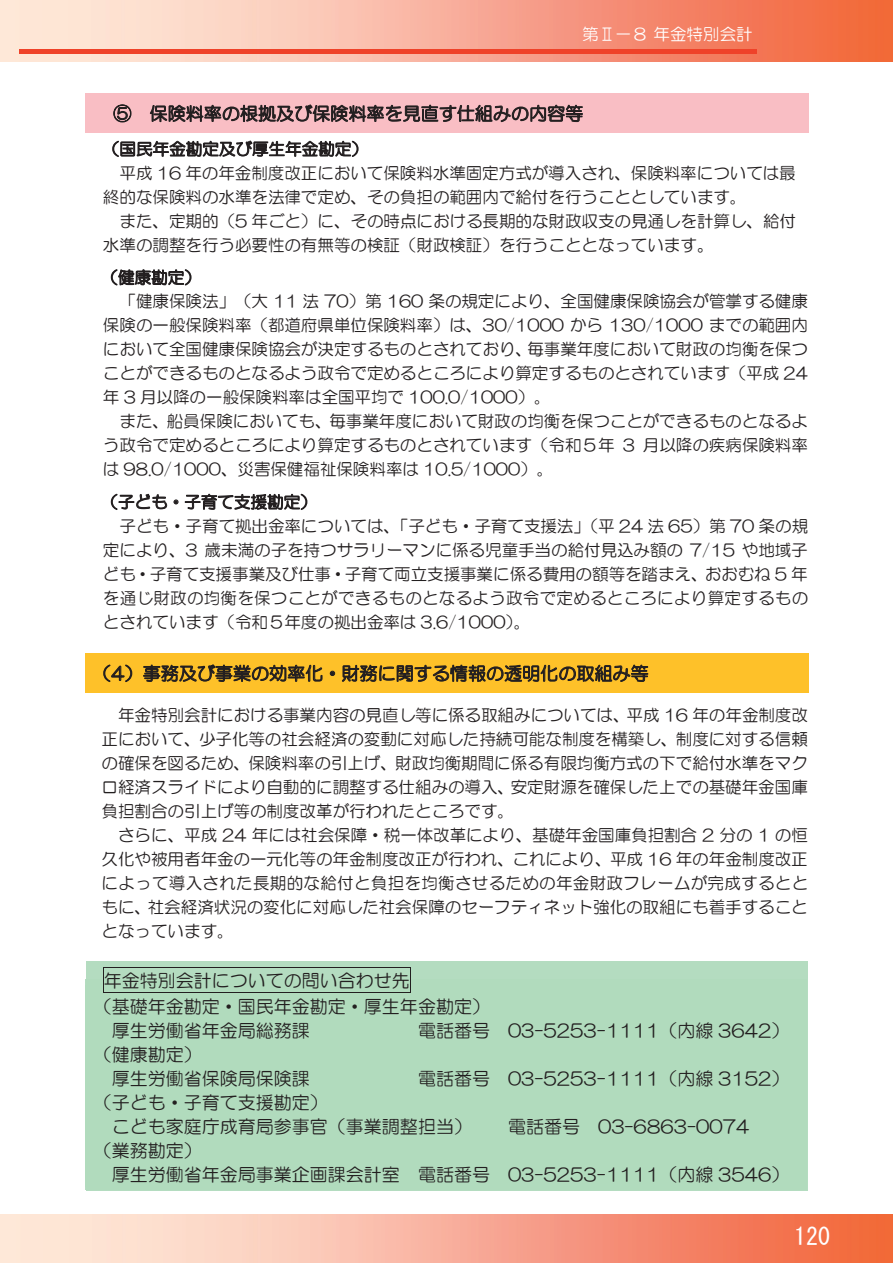
<style>
.page{position:relative;width:893px;height:1263px;background:#fff}
.page>*{position:absolute;margin:0;border:0;box-sizing:border-box;transform-origin:0 0}
.t1{font:24px "MS Gothic";color:#fff}
.t2{font:18px/24px "HG Maru Gothic MPRO";color:#231f20}
.t3{font:16.5px/24px "HG Maru Gothic MPRO";color:#231f20;text-align:justify}
.t4{font:16.5px "HG Maru Gothic MPRO";color:#fff}
.s1{font-size:18px}
</style>
<div class="page">
<div style="left:87px;top:961px;width:721px;height:229px;background:#b1dbbd"></div>
<div style="left:85px;top:94px;width:723px;height:39px;background:#f9bec4"></div>
<div style="left:85px;top:653px;width:723px;height:40px;background:#fec129"></div>
<hr style="left:104px;top:968px;width:306px;height:1px;background:#231f20">
<svg style="left:103px;top:968px;width:1px;height:25px"></svg>
<hr style="left:104px;top:992px;width:306px;height:1px;background:#231f20">
<svg style="left:410px;top:968px;width:1px;height:25px"></svg>
<img style="left:0;top:0;width:893px;height:62px">
<hr style="left:19px;top:50px;width:737px;height:4px;background:#ef4229">
<img style="left:0;top:1214px;width:893px;height:49px">
<p class="t4" style="left:582px;top:26px;width:172px">第Ⅱ－８ 年金特別会計</p>
<p class="t2" style="left:113px;top:101px;width:471px">⑤ 保険料率の根拠及び保険料率を見直す仕組みの内容等</p>
<p class="t3" style="left:103px;top:137px;width:266px">（国民年金勘定及び厚生年金勘定）</p>
<p class="t3" style="left:120px;top:161px;width:678px">平成 16 年の年金制度改正において保険料水準固定方式が導入され、保険料率については最</p>
<p class="t3" style="left:103px;top:185px;width:645px">終的な保険料の水準を法律で定め、その負担の範囲内で給付を行うこととしています。</p>
<p class="t3" style="left:120px;top:209px;width:678px">また、定期的（5 年ごと）に、その時点における長期的な財政収支の見通しを計算し、給付</p>
<p class="t3" style="left:103px;top:233px;width:614px">水準の調整を行う必要性の有無等の検証（財政検証）を行うこととなっています<span class="s1">。</span></p>
<p class="t3" style="left:102px;top:265px;width:101px">（健康勘定）</p>
<p class="t3" style="left:120px;top:289px;width:690px">「健康保険法」（大 11 法 70）第 160 条の規定により、全国健康保険協会が管掌する健康</p>
<p class="t3" style="left:103px;top:313px;width:707px">保険の一般保険料率（都道府県単位保険料率）は、30/1000 から 130/1000 までの範囲内</p>
<p class="t3" style="left:103px;top:337px;width:707px">において全国健康保険協会が決定するものとされており、毎事業年度において財政の均衡を保つ</p>
<p class="t3" style="left:103px;top:361px;width:706px">ことができるものとなるよう政令で定めるところにより算定するものとされています（平成 24</p>
<p class="t3" style="left:103px;top:385px;width:449px">年 3 月以降の一般保険料率は全国平均で 100.0/1000）。</p>
<p class="t3" style="left:120px;top:409px;width:690px">また、船員保険においても、毎事業年度において財政の均衡を保つことができるものとなるよ</p>
<p class="t3" style="left:103px;top:433px;width:707px">う政令で定めるところにより算定するものとされています（令和５年 3 月以降の疾病保険料率</p>
<p class="t3" style="left:103px;top:457px;width:452px">は 98.0/1000、災害保健福祉保険料率は 10.5/1000）。</p>
<p class="t3" style="left:102px;top:490px;width:217px">（子ども・子育て支援勘定）</p>
<p class="t3" style="left:120px;top:514px;width:690px">子ども・子育て拠出金率については、「子ども・子育て支援法」（平 24 法 65）第 70 条の規</p>
<p class="t3" style="left:103px;top:538px;width:706px">定により、3 歳未満の子を持つサラリーマンに係る児童手当の給付見込み額の 7/15 や地域子</p>
<p class="t3" style="left:103px;top:562px;width:706px">ども・子育て支援事業及び仕事・子育て両立支援事業に係る費用の額等を踏まえ、おおむね 5 年</p>
<p class="t3" style="left:103px;top:586px;width:707px">を通じ財政の均衡を保つことができるものとなるよう政令で定めるところにより算定するもの</p>
<p class="t3" style="left:103px;top:610px;width:429px">とされています（令和５年度の拠出金率は 3.6/1000）。</p>
<p class="t2" style="left:93px;top:661px;width:557px">（4）事務及び事業の効率化・財務に関する情報の透明化の取組み等</p>
<p class="t3" style="left:102px;top:703px;width:708px;text-indent:17px">年金特別会計における事業内容の見直し等に係る取組みについては、平成 16 年の年金制度改正において、少子化等の社会経済の変動に対応した持続可能な制度を構築し、制度に対する信頼の確保を図るため、保険料率の引上げ、財政均衡期間に係る有限均衡方式の下で給付水準をマクロ経済スライドにより自動的に調整する仕組みの導入、安定財源を確保した上での基礎年金国庫負担割合の引上げ等の制度改革が行われたところです。</p>
<p class="t3" style="left:101px;top:823px;width:708px;text-indent:17px">さらに、平成 24 年には社会保障・税一体改革により、基礎年金国庫負担割合 2 分の 1 の恒久化や被用者年金の一元化等の年金制度改正が行われ、これにより、平成 16 年の年金制度改正によって導入された長期的な給付と負担を均衡させるための年金財政フレームが完成するとともに、社会経済状況の変化に対応した社会保障のセーフティネット強化の取組にも着手することとなっています。</p>
<p class="t2" style="left:94px;top:966px;width:398px;line-height:26.8px;text-indent:10px">年金特別会計についての問い合わせ先<br>（基礎年金勘定・国民年金勘定・厚生年金勘定）</p>
<p class="t2" style="left:112px;top:1019px;width:200px">厚生労働省年金局総務課</p>
<p class="t2" style="left:418px;top:1019px;width:373px">電話番号 03-5253-1111（内線 3642）</p>
<p class="t2" style="left:112px;top:1043px;width:199px;text-indent:-18px">（健康勘定）<br>厚生労働省保険局保険課</p>
<p class="t2" style="left:418px;top:1067px;width:373px">電話番号 03-5253-1111（内線 3152）</p>
<p class="t2" style="left:112px;top:1091px;width:361px;text-indent:-18px">（子ども・子育て支援勘定）<br>こども家庭庁成育局参事官（事業調整担当）</p>
<p class="t2" style="left:508px;top:1115px;width:243px">電話番号 03-6863-0074</p>
<p class="t2" style="left:112px;top:1139px;width:679px;text-indent:-18px">（業務勘定）<br>厚生労働省年金局事業企画課会計室 電話番号 03-5253-1111（内線 3546）</p>
<h1 class="t1" style="left:794px;top:1225px;width:37px">120</h1>
</div>
